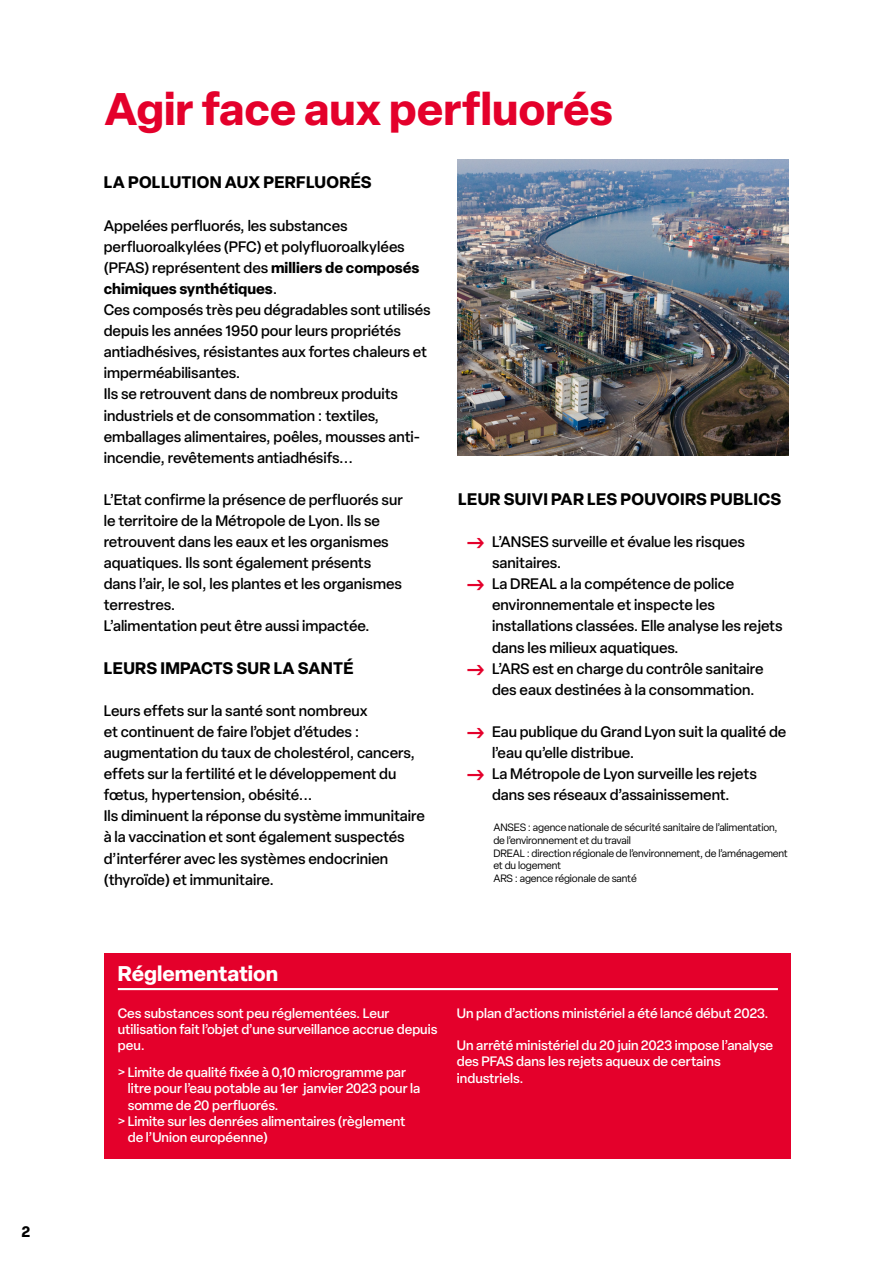
<style>
.page{position:relative;width:893px;height:1263px;background:#fff}
.page>*{position:absolute;margin:0;border:0;box-sizing:border-box;transform-origin:0 0}
.t1{font:700 45px "Elza";color:#e4002b}
.t2{font:700 21px "Elza";color:#fff}
.t3{font:700 16.5px "Elza";letter-spacing:.02em;color:#000}
.t4{font:500 15px/21.1px "Elza";color:#000}
.t5{font:700 15px "Elza Text";color:#000}
.t6{font:500 13.5px/16.2px "Elza";color:#fff}
.t7{font:10.5px/12.6px "Elza";letter-spacing:-.01em;color:#000}
.s1{font-weight:700}
.s2{font-weight:400;font-size:27px;color:#e4002b}
</style>
<div class="page">
<img style="left:457px;top:160px;width:331px;height:295px">
<div style="left:105px;top:953px;width:686px;height:205px;background:#e4002b"></div>
<hr style="left:118px;top:988px;width:660px;height:2px;background:#fff">
<p class="t5" style="left:22px;top:1220px;width:10px">2</p>
<h1 class="t1" style="left:105px;top:77px;width:510px">Agir face aux perfluorés</h1>
<p class="t3" style="left:104px;top:171px;width:269px">LA POLLUTION AUX PERFLUORÉS</p>
<p class="t4" style="left:104px;top:215px;width:329px">Appelées perfluorés, les substances perfluoroalkylées (PFC) et polyfluoroalkylées (PFAS) représentent des <span class="s1">milliers de composés chimiques synthétiques</span>.<br>Ces composés très peu dégradables sont utilisés depuis les années 1950 pour leurs propriétés antiadhésives, résistantes aux fortes chaleurs et imperméabilisantes.<br>Ils se retrouvent dans de nombreux produits industriels et de consommation : textiles, emballages alimentaires, poêles, mousses anti&shy;incendie, revêtements antiadhésifs...</p>
<p class="t4" style="left:104px;top:489px;width:301px">L’Etat confirme la présence de perfluorés sur le territoire de la Métropole de Lyon. Ils se retrouvent dans les eaux et les organismes aquatiques. Ils sont également présents dans l’air, le sol, les plantes et les organismes terrestres.<br>L’alimentation peut être aussi impactée.</p>
<p class="t3" style="left:104px;top:656px;width:251px">LEURS IMPACTS SUR LA SANTÉ</p>
<p class="t4" style="left:104px;top:700px;width:323px">Leurs effets sur la santé sont nombreux<br>et continuent de faire l’objet d’études : augmentation du taux de cholestérol, cancers, effets sur la fertilité et le développement du fœtus, hypertension, obésité...<br>Ils diminuent la réponse du système immunitaire à la vaccination et sont également suspectés d’interférer avec les systèmes endocrinien (thyroïde) et immunitaire.</p>
<p class="t3" style="left:458px;top:487px;width:324px">LEUR SUIVI PAR LES POUVOIRS PUBLICS</p>
<p class="t4" style="left:492px;top:531px;width:254px;text-indent:-26px"><span class="s2">→</span> L’ANSES surveille et évalue les risques sanitaires.</p>
<p class="t4" style="left:492px;top:573px;width:292px;text-indent:-26px"><span class="s2">→</span> La DREAL a la compétence de police environnementale et inspecte les installations classées. Elle analyse les rejets dans les milieux aquatiques.</p>
<p class="t4" style="left:492px;top:658px;width:273px;text-indent:-26px"><span class="s2">→</span> L’ARS est en charge du contrôle sanitaire des eaux destinées à la consommation.</p>
<p class="t4" style="left:492px;top:721px;width:296px;text-indent:-26px"><span class="s2">→</span> Eau publique du Grand Lyon suit la qualité de l’eau qu’elle distribue.</p>
<p class="t4" style="left:467px;top:763px;width:292px;text-align:center"><span class="s2">→</span> La Métropole de Lyon surveille les rejets dans ses réseaux d’assainissement.</p>
<p class="t7" style="left:493px;top:821px;width:296px">ANSES : agence nationale de sécurité sanitaire de l’alimentation, de l’environnement et du travail<br>DREAL : direction régionale de l’environnement, de l’aménagement et du logement<br>ARS : agence régionale de santé</p>
<h2 class="t2" style="left:118px;top:958px;width:162px">Réglementation</h2>
<p class="t6" style="left:118px;top:1005px;width:321px">Ces substances sont peu réglementées. Leur utilisation fait l’objet d’une surveillance accrue depuis peu.</p>
<p class="t6" style="left:118px;top:1064px;width:290px">&gt; Limite de qualité fixée à 0,10 microgramme par</p>
<p class="t6" style="left:128px;top:1080px;width:294px">litre pour l’eau potable au 1er janvier 2023 pour la</p>
<p class="t6" style="left:128px;top:1096px;width:152px">somme de 20 perfluorés.</p>
<p class="t6" style="left:118px;top:1113px;width:289px">&gt; Limite sur les denrées alimentaires (règlement</p>
<p class="t6" style="left:128px;top:1129px;width:142px">de l’Union européenne)</p>
<p class="t6" style="left:457px;top:1005px;width:313px">Un plan d’actions ministériel a été lancé début 2023.</p>
<p class="t6" style="left:457px;top:1037px;width:318px">Un arrêté ministériel du 20 juin 2023 impose l’analyse des PFAS dans les rejets aqueux de certains industriels.</p>
</div>
